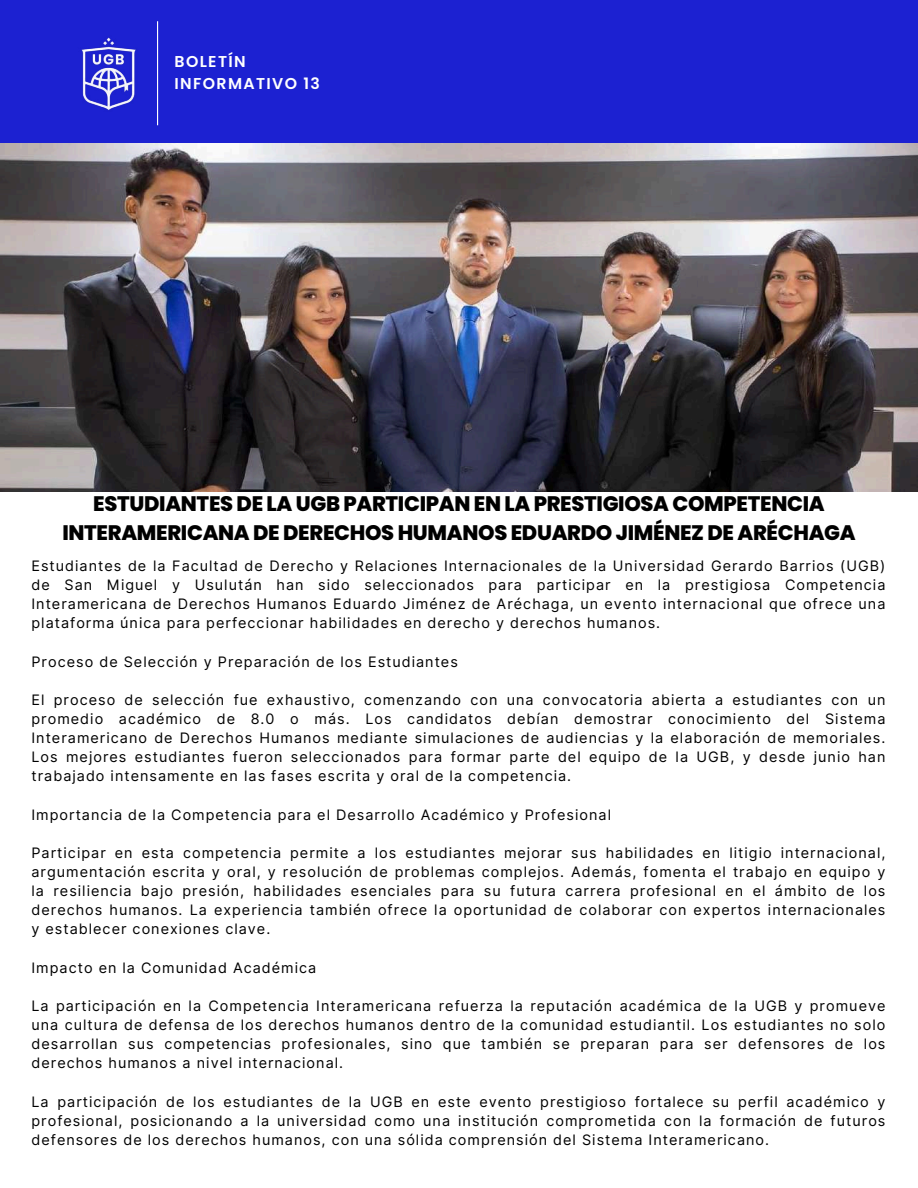
<style>
.page{position:relative;width:918px;height:1188px;background:#fff}
.page>*{position:absolute;margin:0;border:0;box-sizing:border-box;transform-origin:0 0}
.t1{font:800 21px/29.2px "Poppins";letter-spacing:-.015em;color:#000;text-align:center}
.t2{font:600 15.75px/21.3px "Poppins";letter-spacing:.085em;color:#fff}
.t3{font:14.4px/19.2px "Inter";letter-spacing:.07em;color:#000;text-align:justify}
</style>
<div class="page">
<div style="left:0;top:0;width:918px;height:143px;background:#1c21d1"></div>
<img style="left:81px;top:37px;width:55px;height:73px">
<hr style="left:157px;top:21px;width:1px;height:104px;background:#fff">
<img style="left:0;top:143px;width:917px;height:349px">
<p class="t2" style="left:175px;top:51px;width:147px">BOLETÍN<br>INFORMATIVO 13</p>
<h1 class="t1" style="left:62px;top:489px;width:795px">ESTUDIANTES DE LA UGB PARTICIPAN EN LA PRESTIGIOSA COMPETENCIA<br>INTERAMERICANA DE DERECHOS HUMANOS EDUARDO JIMÉNEZ DE ARÉCHAGA</h1>
<p class="t3" style="left:31px;top:556px;width:855px">Estudiantes de la Facultad de Derecho y Relaciones Internacionales de la Universidad Gerardo Barrios (UGB) de San Miguel y Usulután han sido seleccionados para participar en la prestigiosa Competencia Interamericana de Derechos Humanos Eduardo Jiménez de Aréchaga, un evento internacional que ofrece una plataforma única para perfeccionar habilidades en derecho y derechos humanos.</p>
<p class="t3" style="left:31px;top:652px;width:428px">Proceso de Selección y Preparación de los Estudiantes</p>
<p class="t3" style="left:31px;top:690px;width:855px">El proceso de selección fue exhaustivo, comenzando con una convocatoria abierta a estudiantes con un promedio académico de 8.0 o más. Los candidatos debían demostrar conocimiento del Sistema Interamericano de Derechos Humanos mediante simulaciones de audiencias y la elaboración de memoriales.<br>Los mejores estudiantes fueron seleccionados para formar parte del equipo de la UGB, y desde junio han trabajado intensamente en las fases escrita y oral de la competencia.</p>
<p class="t3" style="left:31px;top:805px;width:581px">Importancia de la Competencia para el Desarrollo Académico y Profesional</p>
<p class="t3" style="left:31px;top:843px;width:855px">Participar en esta competencia permite a los estudiantes mejorar sus habilidades en litigio internacional, argumentación escrita y oral, y resolución de problemas complejos. Además, fomenta el trabajo en equipo y la resiliencia bajo presión, habilidades esenciales para su futura carrera profesional en el ámbito de los derechos humanos. La experiencia también ofrece la oportunidad de colaborar con expertos internacionales y establecer conexiones clave.</p>
<p class="t3" style="left:31px;top:958px;width:286px">Impacto en la Comunidad Académica</p>
<p class="t3" style="left:31px;top:996px;width:855px">La participación en la Competencia Interamericana refuerza la reputación académica de la UGB y promueve una cultura de defensa de los derechos humanos dentro de la comunidad estudiantil. Los estudiantes no solo desarrollan sus competencias profesionales, sino que también se preparan para ser defensores de los derechos humanos a nivel internacional.</p>
<p class="t3" style="left:31px;top:1092px;width:855px">La participación de los estudiantes de la UGB en este evento prestigioso fortalece su perfil académico y profesional, posicionando a la universidad como una institución comprometida con la formación de futuros defensores de los derechos humanos, con una sólida comprensión del Sistema Interamericano.</p>
</div>
